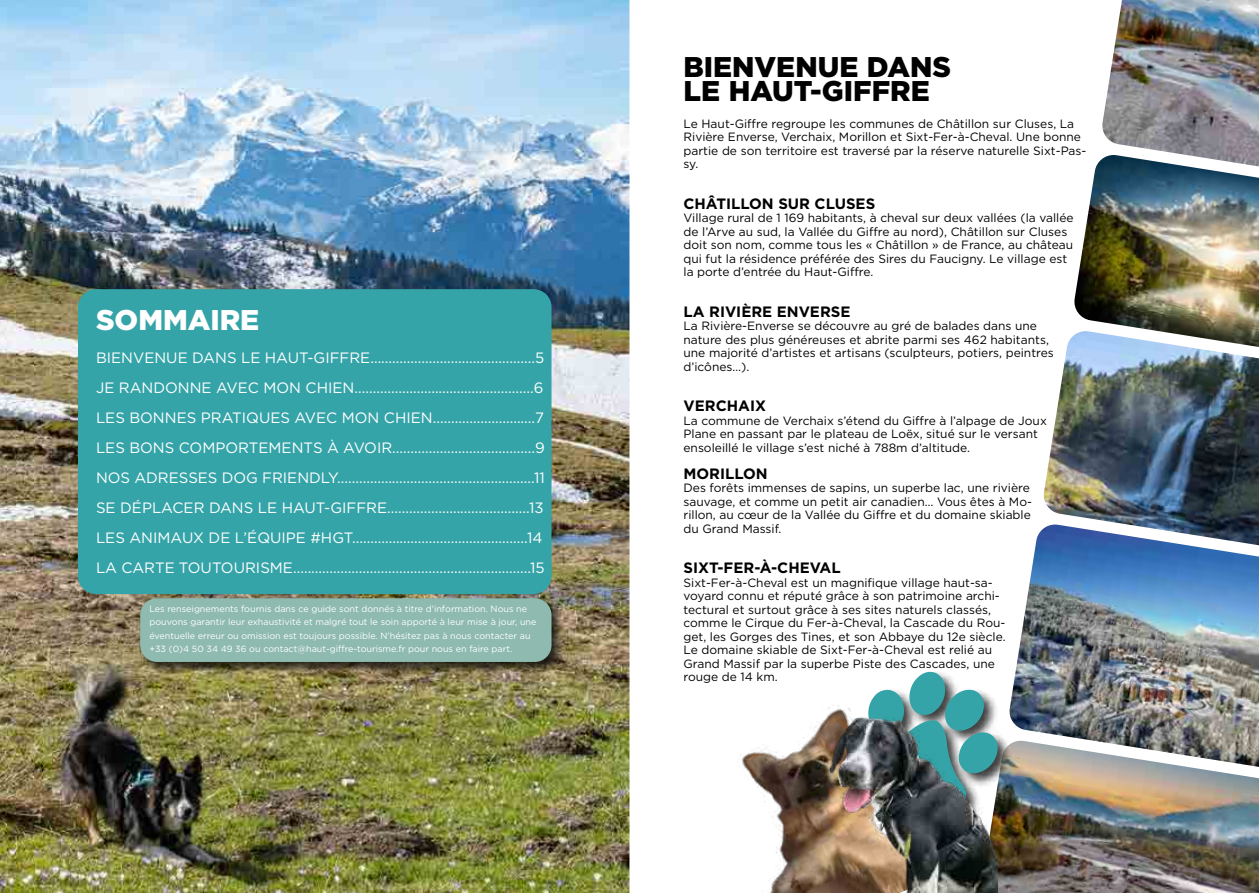
<style>
.page{position:relative;width:1259px;height:893px;background:#fff}
.page>*{position:absolute;margin:0;border:0;box-sizing:border-box;transform-origin:0 0}
.t1{font:900 28.5px/24px "Gotham";color:#000}
.t2{font:900 28.5px "Gotham";color:#fff}
.t3{font:15px/30px "Gotham";color:#fff}
.t4{font:700 15px "Gotham";color:#000}
.t5{font:12px/13.5px "Gotham";color:#000}
.t6{font:9px/13.5px "Gotham";color:#fff}
</style>
<div class="page">
<img style="left:0;top:0;width:629px;height:893px">
<img style="left:1074px;top:160px;width:185px;height:171px">
<img style="left:1101px;top:0;width:158px;height:166px">
<img style="left:997px;top:767px;width:262px;height:126px">
<img style="left:1012px;top:530px;width:247px;height:237px">
<img style="left:1042px;top:331px;width:217px;height:214px">
<div style="left:78px;top:289px;width:473px;height:305px;background:#35a4a8;border-radius:18px"></div>
<div style="left:138px;top:597px;width:426px;height:78px;background:#000;opacity:.75"></div>
<div style="left:140px;top:598px;width:411px;height:64px;background:#8ebaaf;border-radius:17px"></div>
<div style="left:852px;top:670px;width:160px;height:167px;background:#000;opacity:.75"></div>
<svg style="left:852px;top:671px;width:146px;height:153px"></svg>
<img style="left:737px;top:682px;width:188px;height:211px">
<img style="left:804px;top:699px;width:193px;height:194px">
<h1 class="t2" style="left:96px;top:300px;width:165px">SOMMAIRE</h1>
<p class="t3" style="left:96px;top:342px;width:450px">BIENVENUE DANS LE HAUT-GIFFRE.............................................5<br>JE RANDONNE AVEC MON CHIEN.................................................6<br>LES BONNES PRATIQUES AVEC MON CHIEN............................7<br>LES BONS COMPORTEMENTS À AVOIR.......................................9<br>NOS ADRESSES DOG FRIENDLY......................................................11<br>SE DÉPLACER DANS LE HAUT-GIFFRE.......................................13<br>LES ANIMAUX DE L’ÉQUIPE #HGT................................................14<br>LA CARTE TOUTOURISME.................................................................15</p>
<p class="t6" style="left:149px;top:602px;width:388px">Les renseignements fournis dans ce guide sont donnés à titre d’information. Nous ne pouvons garantir leur exhaustivité et malgré tout le soin apporté à leur mise à jour, une éventuelle erreur ou omission est toujours possible. N’hésitez pas à nous contacter au +33 (0)4 50 34 49 36 ou contact@haut-giffre-tourisme.fr pour nous en faire part.</p>
<h1 class="t1" style="left:683px;top:54px;width:269px">BIENVENUE DANS<br>LE HAUT-GIFFRE</h1>
<p class="t5" style="left:683px;top:117px;width:404px">Le Haut-Giffre regroupe les communes de Châtillon sur Cluses, La Rivière Enverse, Verchaix, Morillon et Sixt-Fer-à-Cheval. Une bonne partie de son territoire est traversé par la réserve naturelle Sixt-Pas&shy;sy.</p>
<p class="t4" style="left:683px;top:194px;width:193px">CHÂTILLON SUR CLUSES</p>
<p class="t5" style="left:683px;top:211px;width:391px">Village rural de 1 169 habitants, à cheval sur deux vallées (la vallée de l’Arve au sud, la Vallée du Giffre au nord), Châtillon sur Cluses doit son nom, comme tous les « Châtillon » de France, au château qui fut la résidence préférée des Sires du Faucigny. Le village est la porte d’entrée du Haut-Giffre.</p>
<p class="t4" style="left:683px;top:302px;width:168px">LA RIVIÈRE ENVERSE</p>
<p class="t5" style="left:683px;top:319px;width:372px">La Rivière-Enverse se découvre au gré de balades dans une nature des plus généreuses et abrite parmi ses 462 habitants, une majorité d’artistes et artisans (sculpteurs, potiers, peintres d’icônes…).</p>
<p class="t4" style="left:683px;top:396px;width:84px">VERCHAIX</p>
<p class="t5" style="left:683px;top:414px;width:365px">La commune de Verchaix s’étend du Giffre à l’alpage de Joux<br>Plane en passant par le plateau de Loëx, situé sur le versant ensoleillé le village s’est niché à 788m d’altitude.</p>
<p class="t4" style="left:683px;top:464px;width:86px">MORILLON</p>
<p class="t5" style="left:683px;top:481px;width:350px">Des forêts immenses de sapins, un superbe lac, une rivière sauvage, et comme un petit air canadien… Vous êtes à Mo&shy;rillon, au cœur de la Vallée du Giffre et du domaine skiable du Grand Massif.</p>
<p class="t4" style="left:683px;top:558px;width:159px">SIXT-FER-À-CHEVAL</p>
<p class="t5" style="left:683px;top:576px;width:324px">Sixt-Fer-à-Cheval est un magnifique village haut-sa&shy;voyard connu et réputé grâce à son patrimoine archi&shy;tectural et surtout grâce à ses sites naturels classés, comme le Cirque du Fer-à-Cheval, la Cascade du Rou&shy;get, les Gorges des Tines, et son Abbaye du 12e siècle.<br>Le domaine skiable de Sixt-Fer-à-Cheval est relié au Grand Massif par la superbe Piste des Cascades, une rouge de 14 km.</p>
</div>
